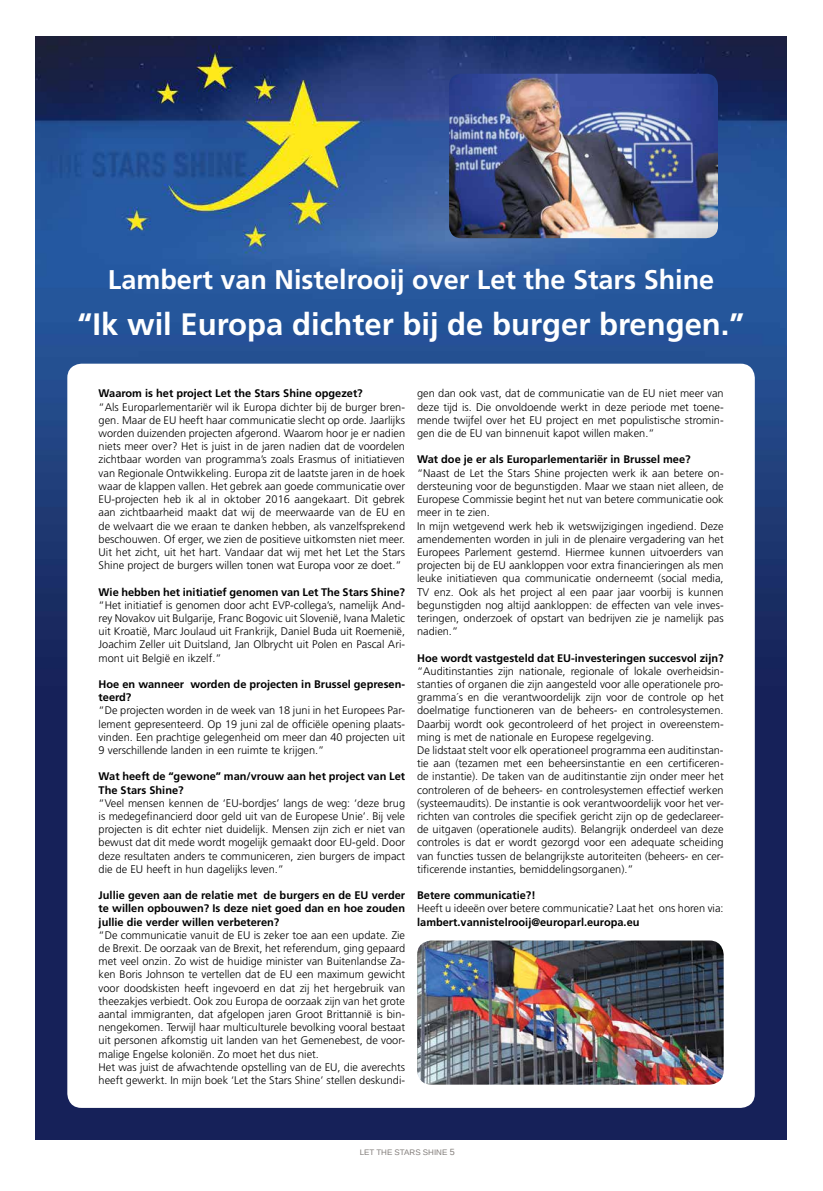
<style>
.page{position:relative;width:823px;height:1191px;background:#fff}
.page>*{position:absolute;margin:0;border:0;box-sizing:border-box;transform-origin:0 0}
.t1{font:700 31px "Frutiger";color:#fff}
.t2{font:700 27px "Frutiger";color:#fff}
.t3{font:300 11px/13.2px "Frutiger";color:#000;text-align:justify}
.t4{font:700 11px/13.2px "Frutiger";color:#000}
.t5{font:8px "Arimo";color:#827d7a}
.s1{font-size:9px}
.s2{font-family:"Arial";font-weight:700;font-size:9px;color:#fff}
</style>
<div class="page">
<img style="left:35px;top:36px;width:750px;height:1104px">
<div style="left:67px;top:364px;width:687px;height:743px;background:#fff;border-radius:14px"></div>
<img style="left:417px;top:940px;width:306px;height:144px">
<img style="left:449px;top:74px;width:268px;height:164px">
<h2 class="t2" style="left:108px;top:263px;width:607px">Lambert van Nistelrooij over Let the Stars Shine</h2>
<h1 class="t1" style="left:78px;top:306px;width:668px">“Ik wil Europa dichter bij de burger brengen.”</h1>
<p class="t4" style="left:99px;top:387px;width:265px">Waarom is het project Let the Stars Shine opgezet?</p>
<p class="t3" style="left:99px;top:400px;width:308px">“Als Europarlementariër wil ik Europa dichter bij de burger bren&shy;gen. Maar de EU heeft haar communicatie slecht op orde. Jaarlijks worden duizenden projecten afgerond. Waarom hoor je er nadien niets meer over? Het is juist in de jaren nadien dat de voordelen zichtbaar worden van programma’s zoals Erasmus of initiatieven van Regionale Ontwikkeling. Europa zit de laatste jaren in de hoek waar de klappen vallen. Het gebrek aan goede communicatie over EU-projecten heb ik al in oktober 2016 aangekaart. Dit gebrek aan zichtbaarheid maakt dat wij de meerwaarde van de EU en de welvaart die we eraan te danken hebben, als vanzelfsprekend beschouwen. Of erger, we zien de positieve uitkomsten niet meer.<br>Uit het zicht, uit het hart. Vandaar dat wij met het Let the Stars Shine project de burgers willen tonen wat Europa voor ze doet.”</p>
<p class="t4" style="left:99px;top:585px;width:308px">Wie hebben het initiatief genomen van Let The Stars Shine?</p>
<p class="t3" style="left:99px;top:598px;width:308px">“Het initiatief is genomen door acht EVP-collega’s, namelijk And&shy;rey Novakov uit Bulgarije, Franc Bogovic uit Slovenië, Ivana Maletic uit Kroatië, Marc Joulaud uit Frankrijk, Daniel Buda uit Roemenië, Joachim Zeller uit Duitsland, Jan Olbrycht uit Polen en Pascal Ari&shy;mont uit België en ikzelf.”</p>
<p class="t4" style="left:99px;top:677px;width:308px">Hoe en wanneer worden de projecten in Brussel gepresen&shy;teerd?</p>
<p class="t3" style="left:99px;top:704px;width:308px">“De projecten worden in de week van 18 juni in het Europees Par&shy;lement gepresenteerd. Op 19 juni zal de officiële opening plaats&shy;vinden. Een prachtige gelegenheid om meer dan 40 projecten uit 9 verschillende landen in een ruimte te krijgen.”</p>
<p class="t4" style="left:99px;top:770px;width:308px">Wat heeft de “gewone” man/vrouw aan het project van Let<br>The Stars Shine?</p>
<p class="t3" style="left:99px;top:796px;width:308px">“Veel mensen kennen de ‘EU-bordjes’ langs de weg: ‘deze brug is medegefinancierd door geld uit van de Europese Unie’. Bij vele projecten is dit echter niet duidelijk. Mensen zijn zich er niet van bewust dat dit mede wordt mogelijk gemaakt door EU-geld. Door deze resultaten anders te communiceren, zien burgers de impact die de EU heeft in hun dagelijks leven.”</p>
<p class="t4" style="left:99px;top:889px;width:308px;text-align:justify">Jullie geven aan de relatie met de burgers en de EU verder te willen opbouwen? Is deze niet goed dan en hoe zouden jullie die verder willen verbeteren?</p>
<p class="t3" style="left:99px;top:928px;width:308px;text-align:left">“De communicatie vanuit de EU is zeker toe aan een update. Zie de Brexit. De oorzaak van de Brexit, het referendum, ging gepaard met veel onzin. Zo wist de huidige minister van Buitenlandse Za&shy;ken Boris Johnson te vertellen dat de EU een maximum gewicht voor doodskisten heeft ingevoerd en dat zij het hergebruik van theezakjes verbiedt. Ook zou Europa de oorzaak zijn van het grote aantal immigranten, dat afgelopen jaren Groot Brittannië is bin&shy;nengekomen. Terwijl haar multiculturele bevolking vooral bestaat uit personen afkomstig uit landen van het Gemenebest, de voor&shy;malige Engelse koloniën. Zo moet het dus niet.<br>Het was juist de afwachtende opstelling van de EU, die averechts heeft gewerkt. In mijn boek ‘Let the Stars Shine’ stellen deskundi-</p>
<p class="t3" style="left:417px;top:387px;width:308px">gen dan ook vast, dat de communicatie van de EU niet meer van deze tijd is. Die onvoldoende werkt in deze periode met toene&shy;mende twijfel over het EU project en met populistische stromin&shy;gen die de EU van binnenuit kapot willen maken.”</p>
<p class="t4" style="left:417px;top:453px;width:275px">Wat doe je er als Europarlementariër in Brussel mee?</p>
<p class="t3" style="left:417px;top:466px;width:308px;text-align:left">“Naast de Let the Stars Shine projecten werk ik aan betere on&shy;dersteuning voor de begunstigden. Maar we staan niet alleen, de Europese Commissie begint het nut van betere communicatie ook meer in te zien.<br>In mijn wetgevend werk heb ik wetswijzigingen ingediend. Deze amendementen worden in juli in de plenaire vergadering van het Europees Parlement gestemd. Hiermee kunnen uitvoerders van projecten bij de EU aankloppen voor extra financieringen als men leuke initiatieven qua communicatie onderneemt (social media, TV enz. Ook als het project al een paar jaar voorbij is kunnen begunstigden nog altijd aankloppen: de effecten van vele inves&shy;teringen, onderzoek of opstart van bedrijven zie je namelijk pas nadien.”</p>
<p class="t4" style="left:417px;top:651px;width:308px">Hoe wordt vastgesteld dat EU-investeringen succesvol zijn?</p>
<p class="t3" style="left:417px;top:664px;width:308px;text-align:left">“Auditinstanties zijn nationale, regionale of lokale overheidsin&shy;stanties of organen die zijn aangesteld voor alle operationele pro&shy;gramma´s en die verantwoordelijk zijn voor de controle op het doelmatige functioneren van de beheers- en controlesystemen.<br>Daarbij wordt ook gecontroleerd of het project in overeenstem&shy;ming is met de nationale en Europese regelgeving.<br>De lidstaat stelt voor elk operationeel programma een auditinstan&shy;tie aan (tezamen met een beheersinstantie en een certificeren&shy;de instantie). De taken van de auditinstantie zijn onder meer het controleren of de beheers- en controlesystemen effectief werken (systeemaudits). De instantie is ook verantwoordelijk voor het ver&shy;richten van controles die specifiek gericht zijn op de gedeclareer&shy;de uitgaven (operationele audits). Belangrijk onderdeel van deze controles is dat er wordt gezorgd voor een adequate scheiding van functies tussen de belangrijkste autoriteiten (beheers- en cer&shy;tificerende instanties, bemiddelingsorganen).”</p>
<p class="t4" style="left:417px;top:889px;width:120px">Betere communicatie?!</p>
<p class="t3" style="left:417px;top:902px;width:308px">Heeft u ideeën over betere communicatie? Laat het ons horen via:</p>
<p class="t4" style="left:417px;top:915px;width:224px">lambert.vannistelrooij@europarl.europa.eu</p>
<p class="t5" style="left:359px;top:1147px;width:104px">LET THE STARS SHINE <span class="s1">5</span> <span class="s2">5</span></p>
</div>
